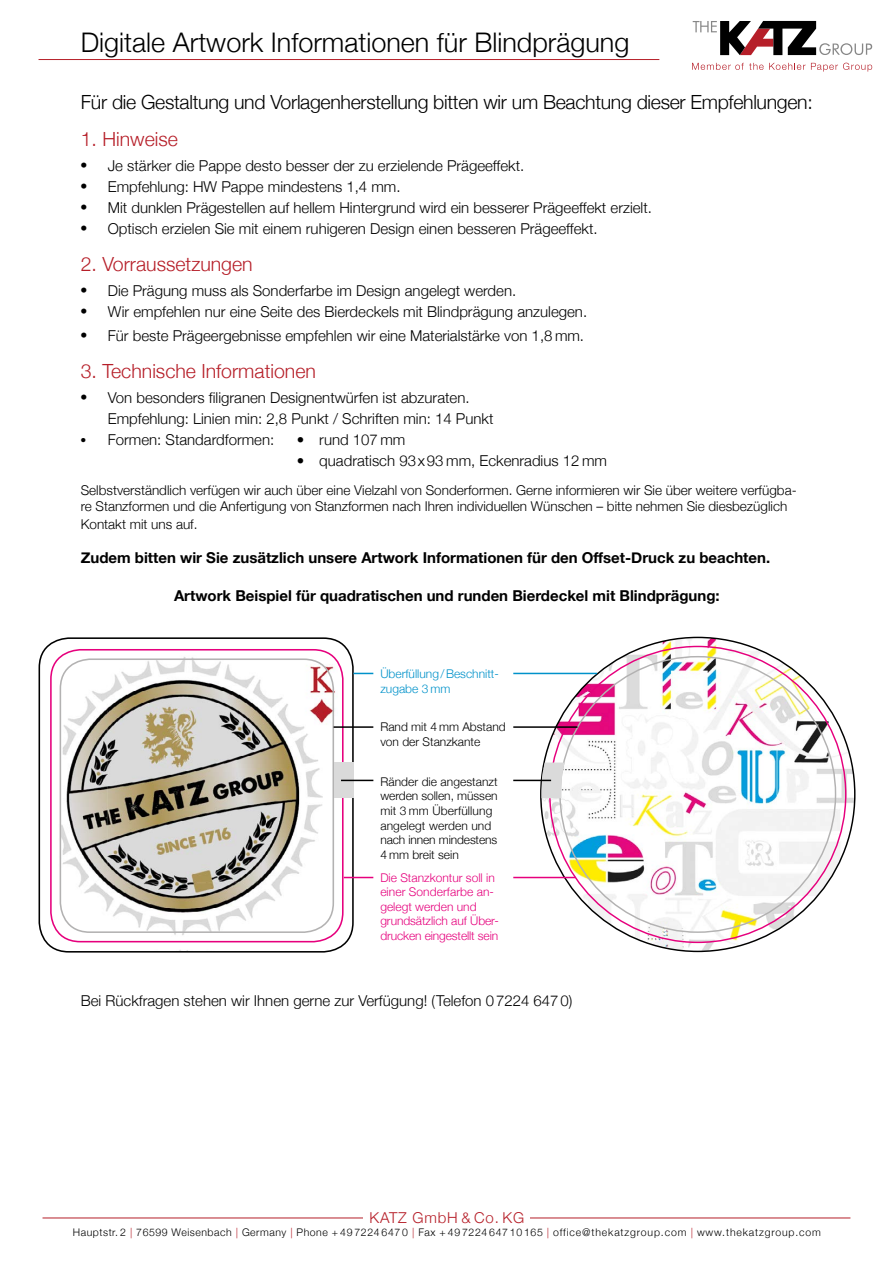
<style>
.page{position:relative;width:893px;height:1263px;background:#fff}
.page>*{position:absolute;margin:0;border:0;box-sizing:border-box;transform-origin:0 0}
.t1{font:300 27px "Helvetica Neue";color:#000}
.t2{font:300 19.5px "Helvetica Neue";letter-spacing:-.015em;color:#000}
.t3{font:300 19.5px "Helvetica Neue";color:#b61f29}
.t4{font:300 15px/21px "Helvetica Neue";color:#000}
.t5{font:700 15px "Helvetica Neue";color:#000}
.t6{font:300 15px "Helvetica Neue";letter-spacing:.05em;color:#b61f29}
.t7{font:300 13.5px/16.2px "Helvetica Neue";color:#000}
.t8{font:300 12px/14.7px "Helvetica Neue";color:#000}
.t9{font:300 12px/14.4px "Helvetica Neue";color:#e6007d}
.t10{font:300 12px/15px "Helvetica Neue";color:#0092ca}
.t11{font:300 10.5px "Helvetica Neue";letter-spacing:.05em;color:#000}
.s1{font-family:"Times";font-weight:400;font-size:18px}
.s2{font-family:"Times";font-weight:400}
.s3{color:#b61f29}
</style>
<div class="page">
<img style="left:541px;top:637px;width:314px;height:314px;border-radius:157px">
<img style="left:39px;top:639px;width:299px;height:313px">
<div style="left:39px;top:637px;width:315px;height:315px;border:2px solid #000;border-radius:30px"></div>
<div style="left:60px;top:658px;width:274px;height:275px;border:2px solid #b3b2b2;border-radius:30px"></div>
<div style="left:50px;top:649px;width:294px;height:293px;border:2px solid #e6007d;border-radius:30px"></div>
<svg style="left:692px;top:63px;width:180px;height:9px"></svg>
<svg style="left:693px;top:21px;width:179px;height:34px"></svg>
<hr style="left:43px;top:1217px;width:807px;height:1px;background:#b61f29">
<div style="left:363px;top:1209px;width:167px;height:16px;background:#fff"></div>
<div style="left:334px;top:762px;width:20px;height:36px;background:#dadada"></div>
<svg style="left:344px;top:877px;width:29px;height:1px"></svg>
<hr style="left:341px;top:780px;width:32px;height:1px;background:#000">
<hr style="left:334px;top:726px;width:39px;height:2px;background:#000">
<svg style="left:353px;top:673px;width:20px;height:1px"></svg>
<hr style="left:513px;top:877px;width:62px;height:1px;background:#e6007d">
<hr style="left:513px;top:726px;width:64px;height:2px;background:#000">
<hr style="left:513px;top:673px;width:84px;height:1px;background:#0092ca">
<svg style="left:542px;top:762px;width:23px;height:36px"></svg>
<hr style="left:513px;top:780px;width:38px;height:1px;background:#000">
<hr style="left:39px;top:59px;width:620px;height:1px;background:#b61f29">
<h1 class="t1" style="left:81px;top:20px;width:550px">Digitale Artwork Informationen für Blindprägung</h1>
<h2 class="t2" style="left:81px;top:86px;width:734px">Für die Gestaltung und Vorlagenherstellung bitten wir um Beachtung dieser Empfehlungen:</h2>
<h2 class="t3" style="left:81px;top:123px;width:99px">1. Hinweise</h2>
<p class="t4" style="left:81px;top:154px;width:445px"><span class="s1">•</span> Je stärker die Pappe desto besser der zu erzielende Prägeeffekt.</p>
<p class="t4" style="left:81px;top:175px;width:321px"><span class="s1">•</span> Empfehlung: HW Pappe mindestens 1,4 mm.</p>
<p class="t4" style="left:81px;top:196px;width:573px"><span class="s1">•</span> Mit dunklen Prägestellen auf hellem Hintergrund wird ein besserer Prägeeffekt erzielt.</p>
<p class="t4" style="left:81px;top:217px;width:518px"><span class="s1">•</span> Optisch erzielen Sie mit einem ruhigeren Design einen besseren Prägeeffekt.</p>
<h2 class="t3" style="left:81px;top:248px;width:173px">2. Vorraussetzungen</h2>
<p class="t4" style="left:81px;top:279px;width:437px"><span class="s1">•</span> Die Prägung muss als Sonderfarbe im Design angelegt werden.</p>
<p class="t4" style="left:81px;top:300px;width:508px"><span class="s1">•</span> Wir empfehlen nur eine Seite des Bierdeckels mit Blindprägung anzulegen.</p>
<p class="t4" style="left:81px;top:324px;width:505px"><span class="s1">•</span> Für beste Prägeergebnisse empfehlen wir eine Materialstärke von 1,8 mm.</p>
<h2 class="t3" style="left:81px;top:355px;width:237px">3. Technische Informationen</h2>
<p class="t4" style="left:108px;top:386px;width:387px;text-indent:-27px"><span class="s1">•</span> Von besonders filigranen Designentwürfen ist abzuraten.<br>Empfehlung: Linien min: 2,8 Punkt / Schriften min: 14 Punkt</p>
<p class="t4" style="left:81px;top:428px;width:195px"><span class="s2">•</span> Formen: Standardformen:</p>
<p class="t4" style="left:297px;top:428px;width:110px">• rund 107 mm</p>
<p class="t4" style="left:297px;top:449px;width:312px">• quadratisch 93x93 mm, Eckenradius 12 mm</p>
<p class="t7" style="left:81px;top:481px;width:717px">Selbstverständlich verfügen wir auch über eine Vielzahl von Sonderformen. Gerne informieren wir Sie über weitere verfügba&shy;re Stanzformen und die Anfertigung von Stanzformen nach Ihren individuellen Wünschen – bitte nehmen Sie diesbezüglich</p>
<p class="t7" style="left:81px;top:515px;width:118px">Kontakt mit uns auf.</p>
<p class="t5" style="left:81px;top:546px;width:691px">Zudem bitten wir Sie zusätzlich unsere Artwork Informationen für den Offset-Druck zu beachten.</p>
<p class="t5" style="left:174px;top:584px;width:547px">Artwork Beispiel für quadratischen und runden Bierdeckel mit Blindprägung:</p>
<p class="t10" style="left:380px;top:665px;width:120px">Überfüllung/Beschnitt&shy;zugabe 3 mm</p>
<p class="t8" style="left:380px;top:719px;width:127px">Rand mit 4 mm Abstand von der Stanzkante</p>
<p class="t8" style="left:380px;top:773px;width:119px">Ränder die angestanzt werden sollen, müssen mit 3 mm Überfüllung angelegt werden und nach innen mindestens<br>4 mm breit sein</p>
<p class="t9" style="left:380px;top:870px;width:120px">Die Stanzkontur soll in einer Sonderfarbe an&shy;gelegt werden und grundsätzlich auf Über&shy;drucken eingestellt sein</p>
<p class="t4" style="left:81px;top:989px;width:493px">Bei Rückfragen stehen wir Ihnen gerne zur Verfügung! (Telefon 07224 6470)</p>
<p class="t6" style="left:370px;top:1206px;width:156px">KATZ GmbH &amp; Co. KG</p>
<p class="t11" style="left:73px;top:1223px;width:750px">Hauptstr. 2 <span class="s3">|</span> 76599 Weisenbach <span class="s3">|</span> Germany <span class="s3">|</span> Phone + 49 7224 647 0 <span class="s3">|</span> Fax + 49 7224 647 10 165 <span class="s3">|</span> office@thekatzgroup.com <span class="s3">|</span> www.thekatzgroup.com</p>
</div>
